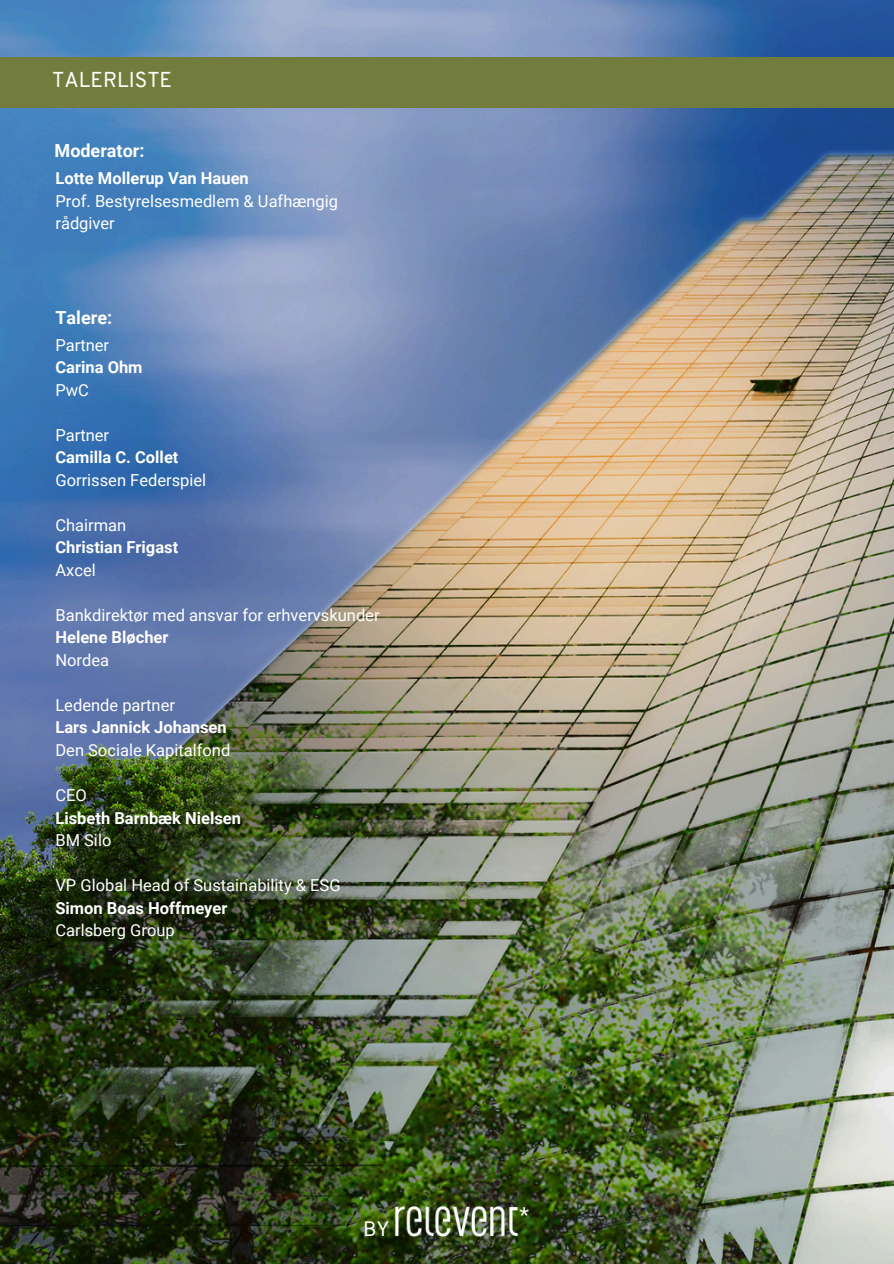
<style>
.page{position:relative;width:894px;height:1264px;background:#fff}
.page>*{position:absolute;margin:0;border:0;box-sizing:border-box;transform-origin:0 0}
.t1{font:21px "Overpass";color:#fff}
.t2{font:20.4px "Overpass";color:#fff}
.t3{font:700 18px "Roboto";color:#fff}
.t4{font:16.5px/22.5px "Roboto";color:#fff}
.t5{font:700 16.5px "Roboto";color:#fff}
</style>
<div class="page">
<img style="left:0;top:0;width:893px;height:1263px">
<div style="left:0;top:57px;width:893px;height:50px;background:#727d3d"></div>
<img style="left:391px;top:1204px;width:139px;height:34px">
<p class="t1" style="left:52px;top:64px;width:121px">TALERLISTE</p>
<p class="t3" style="left:55px;top:138px;width:91px">Moderator:</p>
<p class="t5" style="left:55px;top:167px;width:195px">Lotte Mollerup Van Hauen</p>
<p class="t4" style="left:55px;top:189px;width:284px">Prof. Bestyrelsesmedlem &amp; Uafhængig rådgiver</p>
<p class="t3" style="left:55px;top:305px;width:58px">Talere:</p>
<p class="t4" style="left:55px;top:333px;width:55px">Partner</p>
<p class="t5" style="left:55px;top:356px;width:89px">Carina Ohm</p>
<p class="t4" style="left:55px;top:378px;width:35px">PwC</p>
<p class="t4" style="left:55px;top:423px;width:55px">Partner</p>
<p class="t5" style="left:55px;top:446px;width:124px">Camilla C. Collet</p>
<p class="t4" style="left:55px;top:468px;width:152px">Gorrissen Federspiel</p>
<p class="t4" style="left:55px;top:513px;width:72px">Chairman</p>
<p class="t5" style="left:55px;top:536px;width:124px">Christian Frigast</p>
<p class="t4" style="left:55px;top:558px;width:42px">Axcel</p>
<p class="t4" style="left:55px;top:603px;width:325px">Bankdirektør med ansvar for erhvervskunder</p>
<p class="t5" style="left:55px;top:626px;width:115px">Helene Bløcher</p>
<p class="t4" style="left:55px;top:648px;width:55px">Nordea</p>
<p class="t4" style="left:55px;top:693px;width:121px">Ledende partner</p>
<p class="t5" style="left:55px;top:716px;width:173px">Lars Jannick Johansen</p>
<p class="t4" style="left:55px;top:738px;width:176px">Den Sociale Kapitalfond</p>
<p class="t4" style="left:55px;top:783px;width:33px">CEO</p>
<p class="t5" style="left:55px;top:806px;width:187px">Lisbeth Barnbæk Nielsen</p>
<p class="t4" style="left:55px;top:828px;width:57px">BM Silo</p>
<p class="t4" style="left:55px;top:873px;width:286px">VP Global Head of Sustainability &amp; ESG</p>
<p class="t5" style="left:55px;top:896px;width:173px">Simon Boas Hoffmeyer</p>
<p class="t4" style="left:55px;top:918px;width:121px">Carlsberg Group</p>
<p class="t2" style="left:363px;top:1213px;width:28px">BY</p>
</div>
